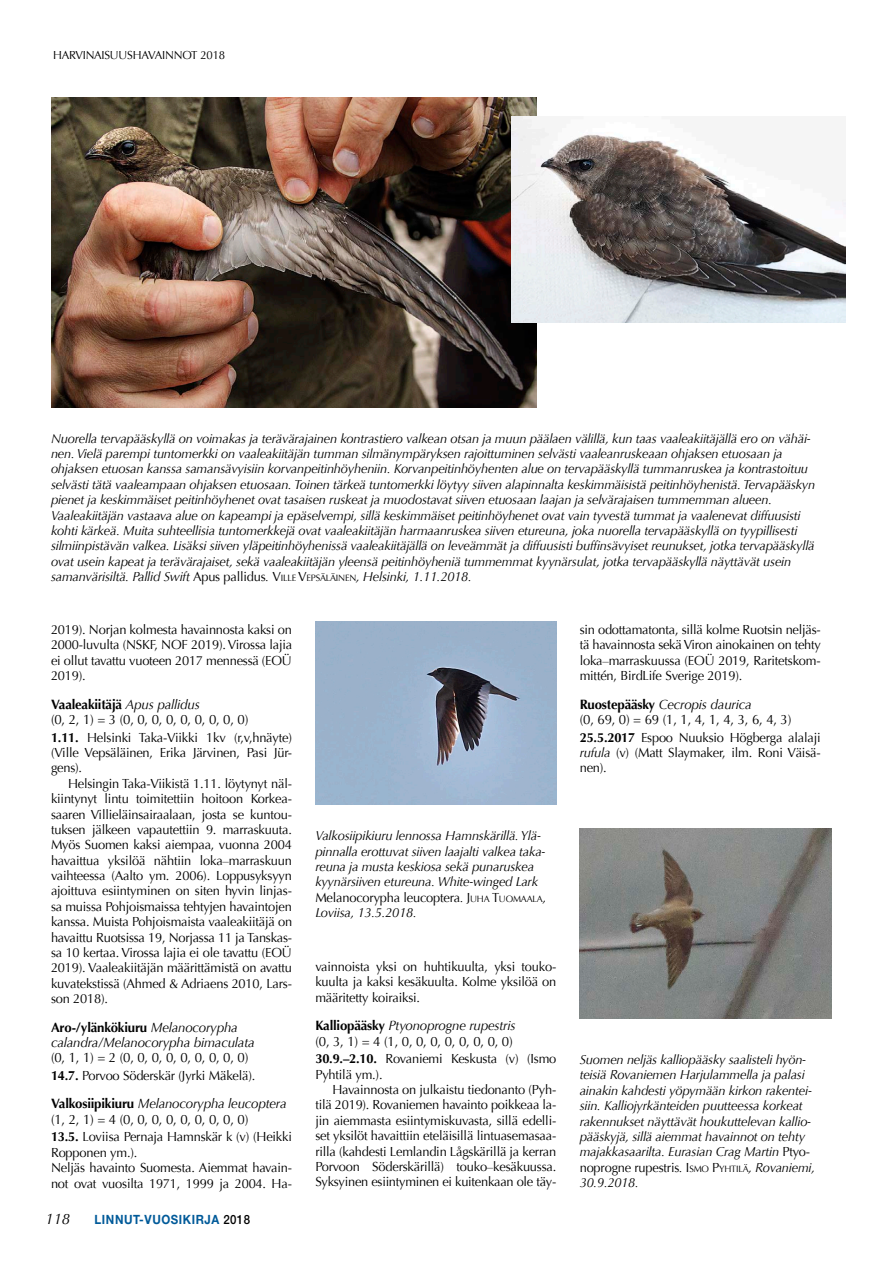
<style>
.page{position:relative;width:893px;height:1263px;background:#fff}
.page>*{position:absolute;margin:0;border:0;box-sizing:border-box;transform-origin:0 0}
.t1{font:italic 15px "Optima";color:#000}
.t2{font:13.5px/15.5px "Optima";color:#000}
.t3{font:italic 13.5px/15.3px "Optima";letter-spacing:-.015em;color:#000}
.t4{font:italic 13.2px/15.3px "Optima";letter-spacing:-.015em;color:#000}
.t5{font:13.2px/15.3px "Optima";letter-spacing:-.015em;color:#000;text-align:justify}
.t6{font:700 12.75px "Helvetica Neue";letter-spacing:.05em;color:#005a99;scale:.9 1}
.t7{font:11.7px "Optima";letter-spacing:-.02em;color:#000}
.s1{font-style:normal}
.s2{font-style:normal;font-size:9.15px}
.s3{font-weight:700}
.s4{font-style:italic}
.s5{font-weight:700;font-style:normal}
.s6{font-weight:500;color:#000}
</style>
<div class="page">
<img style="left:580px;top:828px;width:251px;height:190px">
<img style="left:51px;top:98px;width:486px;height:310px">
<img style="left:512px;top:117px;width:333px;height:205px">
<img style="left:315px;top:622px;width:241px;height:183px">
<p class="t7" style="left:53px;top:49px;width:173px">HARVINAISUUSHAVAINNOT 2018</p>
<p class="t4" style="left:51px;top:431px;width:766px">Nuorella tervapääskyllä on voimakas ja terävärajainen kontrastiero valkean otsan ja muun päälaen välillä, kun taas vaaleakiitäjällä ero on vähäi&shy;nen. Vielä parempi tuntomerkki on vaaleakiitäjän tumman silmänympäryksen rajoittuminen selvästi vaaleanruskeaan ohjaksen etuosaan ja ohjaksen etuosan kanssa samansävyisiin korvanpeitinhöyheniin. Korvanpeitinhöyhenten alue on tervapääskyllä tummanruskea ja kontrastoituu selvästi tätä vaaleampaan ohjaksen etuosaan. Toinen tärkeä tuntomerkki löytyy siiven alapinnalta keskimmäisistä peitinhöyhenistä. Tervapääskyn pienet ja keskimmäiset peitinhöyhenet ovat tasaisen ruskeat ja muodostavat siiven etuosaan laajan ja selvärajaisen tummemman alueen.<br>Vaaleakiitäjän vastaava alue on kapeampi ja epäselvempi, sillä keskimmäiset peitinhöyhenet ovat vain tyvestä tummat ja vaalenevat diffuusisti kohti kärkeä. Muita suhteellisia tuntomerkkejä ovat vaaleakiitäjän harmaanruskea siiven etureuna, joka nuorella tervapääskyllä on tyypillisesti silmiinpistävän valkea. Lisäksi siiven yläpeitinhöyhenissä vaaleakiitäjällä on leveämmät ja diffuusisti buffinsävyiset reunukset, jotka tervapääskyllä ovat usein kapeat ja terävärajaiset, sekä vaaleakiitäjän yleensä peitinhöyheniä tummemmat kyynärsulat, jotka tervapääskyllä näyttävät usein samanvärisiltä. Pallid Swift <span class="s1">Apus pallidus</span>. <span class="s1">V</span><span class="s2">ILLE</span> <span class="s1">V</span><span class="s2">EPSÄLÄINEN</span>, Helsinki, 1.11.2018.</p>
<p class="t5" style="left:51px;top:622px;width:243px">2019). Norjan kolmesta havainnosta kaksi on 2000-luvulta (NSKF, NOF 2019). Virossa lajia ei ollut tavattu vuoteen 2017 mennessä (EOÜ 2019).</p>
<p class="t2" style="left:51px;top:696px;width:199px"><span class="s3">Vaaleakiitäjä</span> <span class="s4">Apus pallidus<br></span>(0, 2, 1) = 3 (0, 0, 0, 0, 0, 0, 0, 0, 0)</p>
<p class="t5" style="left:51px;top:730px;width:242px"><span class="s3">1.11.</span> Helsinki Taka-Viikki 1kv (r,v,hnäyte) (Ville Vepsäläinen, Erika Järvinen, Pasi Jür&shy;gens).</p>
<p class="t5" style="left:51px;top:776px;width:243px;text-indent:17px">Helsingin Taka-Viikistä 1.11. löytynyt näl&shy;kiintynyt lintu toimitettiin hoitoon Korkea&shy;saaren Villieläinsairaalaan, josta se kuntou&shy;tuksen jälkeen vapautettiin 9. marraskuuta.<br>Myös Suomen kaksi aiempaa, vuonna 2004 havaittua yksilöä nähtiin loka–marraskuun vaihteessa (Aalto ym. 2006). Loppusyksyyn ajoittuva esiintyminen on siten hyvin linjas&shy;sa muissa Pohjoismaissa tehtyjen havaintojen kanssa. Muista Pohjoismaista vaaleakiitäjä on havaittu Ruotsissa 19, Norjassa 11 ja Tanskas&shy;sa 10 kertaa. Virossa lajia ei ole tavattu (EOÜ 2019). Vaaleakiitäjän määrittämistä on avattu kuvatekstissä (Ahmed &amp; Adriaens 2010, Lars&shy;son 2018).</p>
<p class="t3" style="left:51px;top:1019px;width:205px"><span class="s5">Aro-/ylänkökiuru</span> Melanocorypha calandra/Melanocorypha bimaculata</p>
<p class="t2" style="left:51px;top:1050px;width:199px">(0, 1, 1) = 2 (0, 0, 0, 0, 0, 0, 0, 0, 0)</p>
<p class="t5" style="left:51px;top:1068px;width:206px"><span class="s3">14.7.</span> Porvoo Söderskär (Jyrki Mäkelä).</p>
<p class="t2" style="left:51px;top:1096px;width:237px"><span class="s3">Valkosiipikiuru</span> <span class="s4">Melanocorypha leucoptera </span>(1, 2, 1) = 4 (0, 0, 0, 0, 0, 0, 0, 0, 0)</p>
<p class="t5" style="left:51px;top:1129px;width:242px;text-align:left"><span class="s3">13.5.</span> Loviisa Pernaja Hamnskär k (v) (Heikki Ropponen ym.).<br>Neljäs havainto Suomesta. Aiemmat havain&shy;not ovat vuosilta 1971, 1999 ja 2004. Ha-</p>
<p class="t1" style="left:45px;top:1210px;width:27px">118</p>
<p class="t6" style="left:95px;top:1211px;width:174px">LINNUT-VUOSIKIRJA <span class="s6">2018</span></p>
<p class="t4" style="left:315px;top:828px;width:232px">Valkosiipikiuru lennossa Hamnskärillä. Ylä&shy;pinnalla erottuvat siiven laajalti valkea taka&shy;reuna ja musta keskiosa sekä punaruskea kyynärsiiven etureuna. White-winged Lark <span class="s1">Melanocorypha leucoptera</span>. <span class="s1">J</span><span class="s2">UHA</span> <span class="s1">T</span><span class="s2">UOMAALA</span>, Loviisa, 13.5.2018.</p>
<p class="t5" style="left:315px;top:959px;width:242px">vainnoista yksi on huhtikuulta, yksi touko&shy;kuulta ja kaksi kesäkuulta. Kolme yksilöä on määritetty koiraiksi.</p>
<p class="t2" style="left:315px;top:1018px;width:202px"><span class="s3">Kalliopääsky</span> <span class="s4">Ptyonoprogne rupestris </span>(0, 3, 1) = 4 (1, 0, 0, 0, 0, 0, 0, 0, 0)</p>
<p class="t5" style="left:315px;top:1051px;width:242px"><span class="s3">30.9.–2.10.</span> Rovaniemi Keskusta (v) (Ismo<br>Pyhtilä ym.).</p>
<p class="t5" style="left:315px;top:1082px;width:242px;text-indent:17px">Havainnosta on julkaistu tiedonanto (Pyh&shy;tilä 2019). Rovaniemen havainto poikkeaa la&shy;jin aiemmasta esiintymiskuvasta, sillä edelli&shy;set yksilöt havaittiin eteläisillä lintuasemasaa&shy;rilla (kahdesti Lemlandin Lågskärillä ja kerran Porvoon Söderskärillä) touko–kesäkuussa.<br>Syksyinen esiintyminen ei kuitenkaan ole täy-</p>
<p class="t5" style="left:580px;top:622px;width:243px">sin odottamatonta, sillä kolme Ruotsin neljäs&shy;tä havainnosta sekä Viron ainokainen on tehty loka–marraskuussa (EOÜ 2019, Raritetskom&shy;mittén, BirdLife Sverige 2019).</p>
<p class="t2" style="left:580px;top:696px;width:213px"><span class="s3">Ruostepääsky</span> <span class="s4">Cecropis daurica<br></span>(0, 69, 0) = 69 (1, 1, 4, 1, 4, 3, 6, 4, 3)</p>
<p class="t5" style="left:580px;top:730px;width:242px"><span class="s3">25.5.2017</span> Espoo Nuuksio Högberga alalaji <span class="s4">rufula</span> (v) (Matt Slaymaker, ilm. Roni Väisä&shy;nen).</p>
<p class="t4" style="left:580px;top:1052px;width:237px">Suomen neljäs kalliopääsky saalisteli hyön&shy;teisiä Rovaniemen Harjulammella ja palasi ainakin kahdesti yöpymään kirkon rakentei&shy;siin. Kalliojyrkänteiden puutteessa korkeat rakennukset näyttävät houkuttelevan kallio&shy;pääskyjä, sillä aiemmat havainnot on tehty majakkasaarilta. Eurasian Crag Martin <span class="s1">Ptyo&shy;noprogne rupestris</span>. <span class="s1">I</span> <span class="s2">SMO</span> <span class="s1">P</span><span class="s2">YHTILÄ</span>, Rovaniemi, 30.9.2018.</p>
</div>
